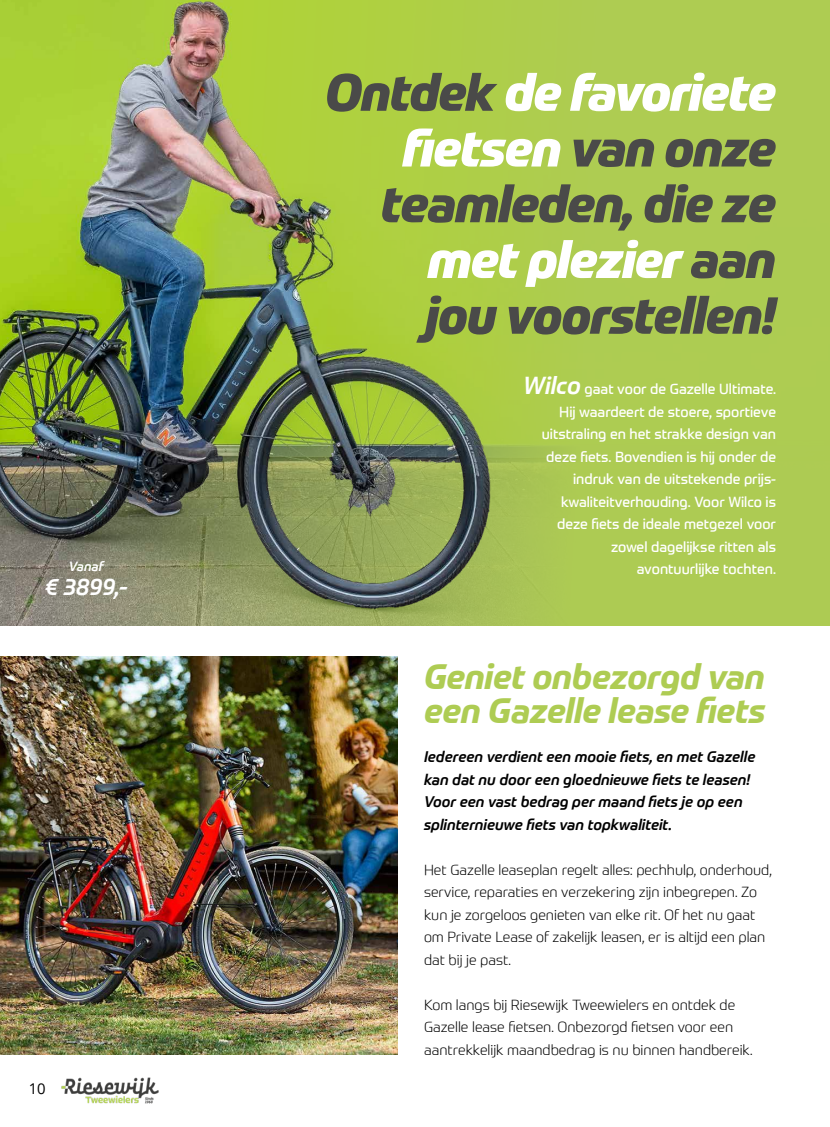
<style>
.page{position:relative;width:830px;height:1127px;background:#fff}
.page>*{position:absolute;margin:0;border:0;box-sizing:border-box;transform-origin:0 0}
.t1{font:italic 800 51px/55.7px "Prometo";letter-spacing:-.025em;color:#4a4a49;text-align:right}
.t2{font:italic 700 34.5px/34.5px "Prometo";letter-spacing:-.01em;color:#aecc53}
.t3{font:italic 500 23.25px "Prometo";color:#fff}
.t4{font:italic 500 15px/22.5px "Prometo";color:#000}
.t5{font:14.85px "Open Sans";color:#000}
.t6{font:300 14.25px/22.5px "Prometo";color:#000}
.t7{font:14.25px/22.5px "Prometo";color:#fff;text-align:right}
.t8{font:italic 500 13.05px "Prometo";color:#fff}
.s1{color:#fff}
.s2{font-weight:500;font-style:italic;font-size:24px}
</style>
<div class="page">
<img style="left:61px;top:1077px;width:98px;height:27px">
<img style="left:0;top:0;width:829px;height:625px">
<img style="left:0;top:656px;width:397px;height:398px">
<p class="t8" style="left:69px;top:558px;width:36px">Vanaf</p>
<h3 class="t3" style="left:45px;top:572px;width:84px">€ 3899,-</h3>
<p class="t5" style="left:29px;top:1078px;width:18px">10</p>
<h1 class="t1" style="left:325px;top:65px;width:452px">Ontdek <span class="s1">de favoriete fietsen</span> van onze teamleden, die ze <span class="s1">met plezier</span> aan<br>jou voorstellen!</h1>
<p class="t7" style="left:523px;top:378px;width:254px"><span class="s2">Wilco</span> gaat voor de Gazelle Ultimate.<br>Hij waardeert de stoere, sportieve uitstraling en het strakke design van deze fiets. Bovendien is hij onder de indruk van de uitstekende prijs&shy;kwaliteitverhouding. Voor Wilco is<br>deze fiets de ideale metgezel voor zowel dagelijkse ritten als<br>avontuurlijke tochten.</p>
<h2 class="t2" style="left:424px;top:659px;width:343px">Geniet onbezorgd van een Gazelle lease fiets</h2>
<p class="t4" style="left:424px;top:746px;width:333px">Iedereen verdient een mooie fiets, en met Gazelle kan dat nu door een gloednieuwe fiets te leasen!<br>Voor een vast bedrag per maand fiets je op een splinternieuwe fiets van topkwaliteit.</p>
<p class="t6" style="left:424px;top:858px;width:349px">Het Gazelle leaseplan regelt alles: pechhulp, onderhoud, service, reparaties en verzekering zijn inbegrepen. Zo kun je zorgeloos genieten van elke rit. Of het nu gaat om Private Lease of zakelijk leasen, er is altijd een plan dat bij je past.</p>
<p class="t6" style="left:424px;top:993px;width:330px">Kom langs bij Riesewijk Tweewielers en ontdek de<br>Gazelle lease fietsen. Onbezorgd fietsen voor een aantrekkelijk maandbedrag is nu binnen handbereik.</p>
</div>
